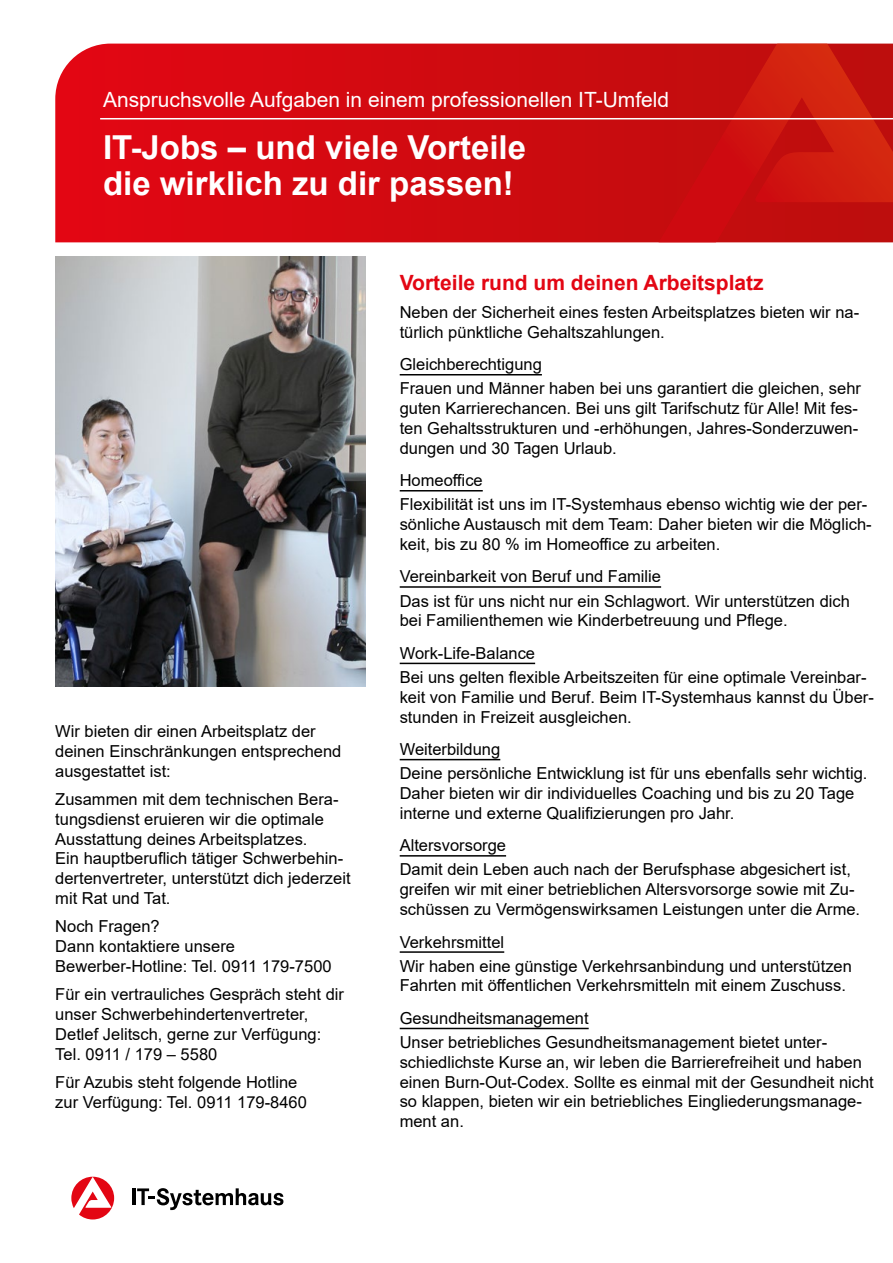
<style>
.page{position:relative;width:893px;height:1263px;background:#fff}
.page>*{position:absolute;margin:0;border:0;box-sizing:border-box;transform-origin:0 0}
.Absatz-Headline_H1{font:700 33px/36px "Arial";color:#fff}
.Fließtext_weiß_p{font:21px "Arial";color:#fff}
.Fliesstext_black_p{font:700 21px "Arial";color:#e30613}
.Fliesstext_black_p-2{font:16.5px/19.8px "Arial";color:#000}
.Unterstrichen_p{font:16.5px "Arial";color:#000}
</style>
<div class="page">
<svg style="left:55px;top:44px;width:393px;height:198px;background:#d90b14"></svg>
<svg style="left:448px;top:44px;width:445px;height:198px;background:#c9100f"></svg>
<img style="left:55px;top:256px;width:311px;height:431px">
<svg style="left:71px;top:1177px;width:43px;height:42px"></svg>
<hr style="left:132px;top:1188px;width:3px;height:17px;background:#000">
<svg style="left:137px;top:1188px;width:146px;height:22px"></svg>
<hr style="left:100px;top:118px;width:793px;height:1px;background:#fff">
<hr style="left:400px;top:374px;width:142px;height:1px;background:#000">
<hr style="left:400px;top:490px;width:83px;height:1px;background:#000">
<hr style="left:400px;top:586px;width:261px;height:2px;background:#000">
<hr style="left:400px;top:663px;width:135px;height:1px;background:#000">
<hr style="left:400px;top:759px;width:100px;height:1px;background:#000">
<hr style="left:400px;top:855px;width:106px;height:1px;background:#000">
<hr style="left:400px;top:951px;width:104px;height:2px;background:#000">
<hr style="left:400px;top:1028px;width:189px;height:1px;background:#000">
<p class="Fließtext_weiß_p" style="left:103px;top:85px;width:568px">Anspruchsvolle Aufgaben in einem professionellen IT-Umfeld</p>
<h1 class="Absatz-Headline_H1" style="left:103px;top:130px;width:425px">IT-Jobs – und viele Vorteile die wirklich zu dir passen!</h1>
<p class="Fliesstext_black_p-2" style="left:55px;top:721px;width:288px">Wir bieten dir einen Arbeitsplatz der deinen Einschränkungen entsprechend ausgestattet ist:</p>
<p class="Fliesstext_black_p-2" style="left:55px;top:789px;width:297px">Zusammen mit dem technischen Bera&shy;tungsdienst eruieren wir die optimale Ausstattung deines Arbeitsplatzes.<br>Ein hauptberuflich tätiger Schwerbehin&shy;dertenvertreter, unterstützt dich jederzeit mit Rat und Tat.</p>
<p class="Fliesstext_black_p-2" style="left:55px;top:916px;width:278px">Noch Fragen?<br>Dann kontaktiere unsere<br>Bewerber-Hotline: Tel. 0911 179-7500</p>
<p class="Fliesstext_black_p-2" style="left:55px;top:984px;width:290px">Für ein vertrauliches Gespräch steht dir unser Schwerbehindertenvertreter, Detlef Jelitsch, gerne zur Verfügung:<br>Tel. 0911 / 179 – 5580</p>
<p class="Fliesstext_black_p-2" style="left:55px;top:1072px;width:253px">Für Azubis steht folgende Hotline zur Verfügung: Tel. 0911 179-8460</p>
<p class="Fliesstext_black_p" style="left:400px;top:267px;width:366px">Vorteile rund um deinen Arbeitsplatz</p>
<p class="Fliesstext_black_p-2" style="left:400px;top:302px;width:461px">Neben der Sicherheit eines festen Arbeitsplatzes bieten wir na&shy;türlich pünktliche Gehaltszahlungen.</p>
<p class="Unterstrichen_p" style="left:400px;top:353px;width:144px">Gleichberechtigung</p>
<p class="Fliesstext_black_p-2" style="left:400px;top:378px;width:463px">Frauen und Männer haben bei uns garantiert die gleichen, sehr guten Karrierechancen. Bei uns gilt Tarifschutz für Alle! Mit fes&shy;ten Gehaltsstrukturen und -erhöhungen, Jahres-Sonderzuwen&shy;dungen und 30 Tagen Urlaub.</p>
<p class="Unterstrichen_p" style="left:400px;top:469px;width:85px">Homeoffice</p>
<p class="Fliesstext_black_p-2" style="left:400px;top:494px;width:473px">Flexibilität ist uns im IT‑Systemhaus ebenso wichtig wie der per&shy;sönliche Austausch mit dem Team: Daher bieten wir die Möglich&shy;keit, bis zu 80 % im Homeoffice zu arbeiten.</p>
<p class="Unterstrichen_p" style="left:400px;top:565px;width:263px">Vereinbarkeit von Beruf und Familie</p>
<p class="Fliesstext_black_p-2" style="left:400px;top:591px;width:452px">Das ist für uns nicht nur ein Schlagwort. Wir unterstützen dich bei Familienthemen wie Kinderbetreuung und Pflege.</p>
<p class="Unterstrichen_p" style="left:400px;top:642px;width:137px">Work-Life-Balance</p>
<p class="Fliesstext_black_p-2" style="left:400px;top:667px;width:476px">Bei uns gelten flexible Arbeitszeiten für eine optimale Vereinbar&shy;keit von Familie und Beruf. Beim IT-Systemhaus kannst du Über&shy;stunden in Freizeit ausgleichen.</p>
<p class="Unterstrichen_p" style="left:400px;top:738px;width:102px">Weiterbildung</p>
<p class="Fliesstext_black_p-2" style="left:400px;top:763px;width:469px">Deine persönliche Entwicklung ist für uns ebenfalls sehr wichtig.<br>Daher bieten wir dir individuelles Coaching und bis zu 20 Tage interne und externe Qualifizierungen pro Jahr.</p>
<p class="Unterstrichen_p" style="left:400px;top:834px;width:108px">Altersvorsorge</p>
<p class="Fliesstext_black_p-2" style="left:400px;top:859px;width:462px">Damit dein Leben auch nach der Berufsphase abgesichert ist, greifen wir mit einer betrieblichen Altersvorsorge sowie mit Zu&shy;schüssen zu Vermögenswirksamen Leistungen unter die Arme.</p>
<p class="Unterstrichen_p" style="left:400px;top:930px;width:106px">Verkehrsmittel</p>
<p class="Fliesstext_black_p-2" style="left:400px;top:956px;width:454px">Wir haben eine günstige Verkehrsanbindung und unterstützen<br>Fahrten mit öffentlichen Verkehrsmitteln mit einem Zuschuss.</p>
<p class="Unterstrichen_p" style="left:400px;top:1007px;width:190px">Gesundheitsmanagement</p>
<p class="Fliesstext_black_p-2" style="left:400px;top:1032px;width:476px">Unser betriebliches Gesundheitsmanagement bietet unter&shy;schiedlichste Kurse an, wir leben die Barrierefreiheit und haben einen Burn-Out-Codex. Sollte es einmal mit der Gesundheit nicht so klappen, bieten wir ein betriebliches Eingliederungsmanage&shy;ment an.</p>
</div>
